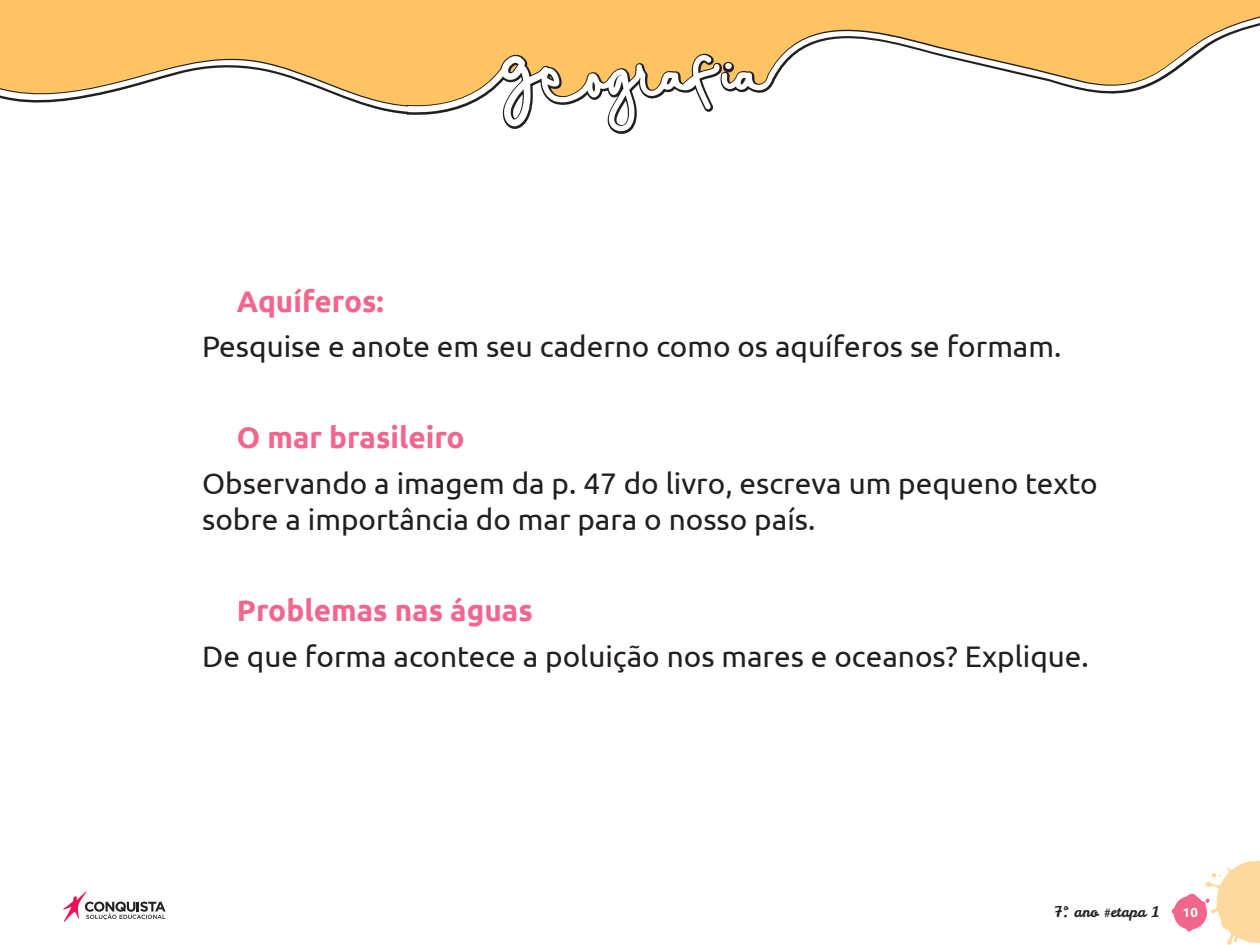
<style>
.page{position:relative;width:1260px;height:945px;background:#fff}
.page>*{position:absolute;margin:0;border:0;box-sizing:border-box;transform-origin:0 0}
._01_Texto_Geral{font:29.75px/35.7px "Ubuntu";color:#231f20}
._01_Texto_Geral-2{font:700 29.75px "Ubuntu";color:#f1668d}
.t1{font:14.35px "Leckerli One";color:#231f20}
.t2{font:700 13.12px "Ubuntu";color:#fff}
</style>
<div class="page">
<svg style="left:1172px;top:861px;width:88px;height:84px"></svg>
<svg style="left:63px;top:891px;width:103px;height:31px"></svg>
<svg style="left:0;top:0;width:1260px;height:134px"></svg>
<svg style="left:0;top:16px;width:1260px;height:115px;fill:#fec463"></svg>
<p class="_01_Texto_Geral-2" style="left:237px;top:283px;width:148px">Aquíferos:</p>
<p class="_01_Texto_Geral" style="left:202px;top:328px;width:861px">Pesquise e anote em seu caderno como os aquíferos se formam.</p>
<p class="_01_Texto_Geral-2" style="left:237px;top:420px;width:229px">O mar brasileiro</p>
<p class="_01_Texto_Geral" style="left:202px;top:465px;width:897px">Observando a imagem da p. 47 do livro, escreva um pequeno texto sobre a importância do mar para o nosso país.</p>
<p class="_01_Texto_Geral-2" style="left:237px;top:592px;width:297px">Problemas nas águas</p>
<p class="_01_Texto_Geral" style="left:202px;top:637px;width:888px">De que forma acontece a poluição nos mares e oceanos? Explique.</p>
<p class="t1" style="left:1054px;top:903px;width:107px">7º. ano #etapa 1</p>
<p class="t2" style="left:1183px;top:905px;width:16px">10</p>
</div>
